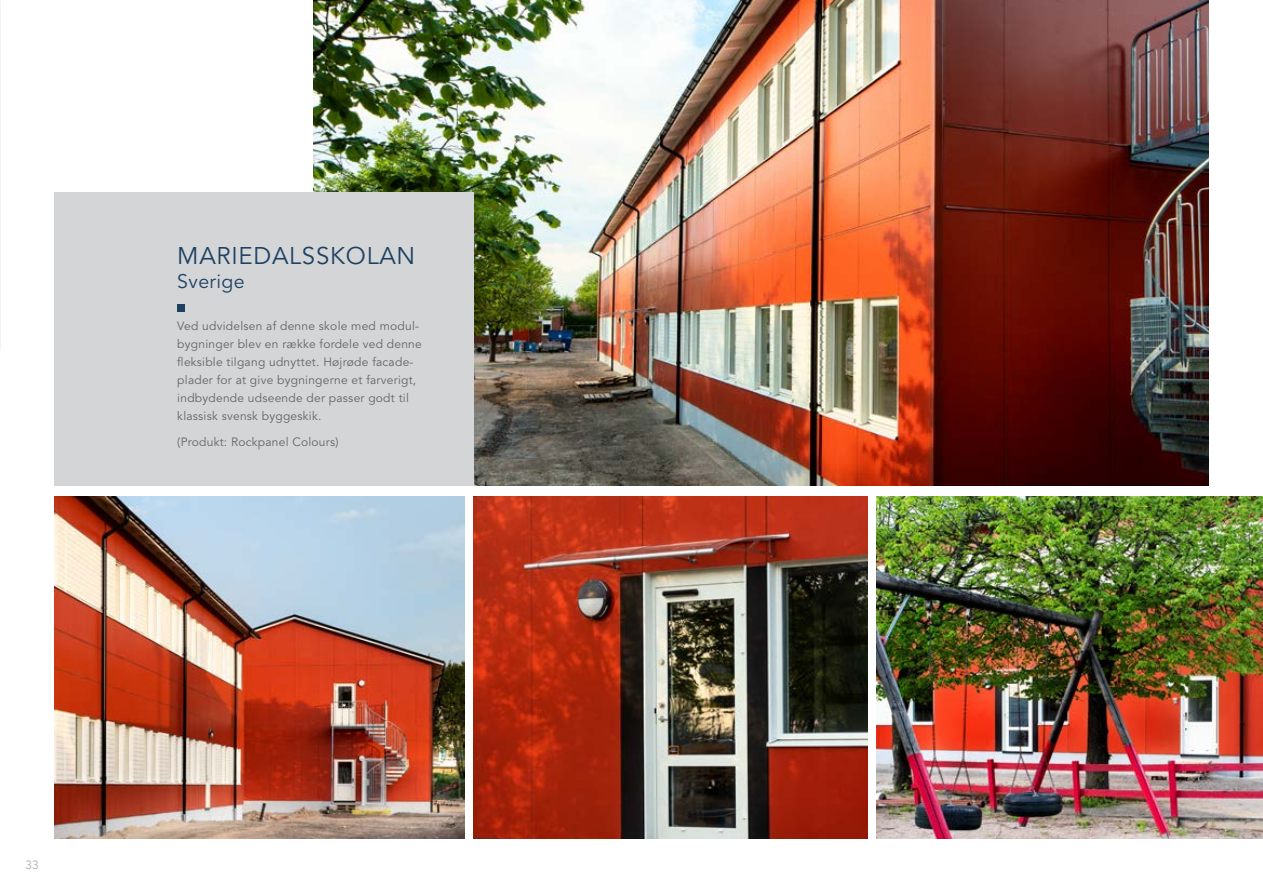
<style>
.page{position:relative;width:1263px;height:893px;background:#fff}
.page>*{position:absolute;margin:0;border:0;box-sizing:border-box;transform-origin:0 0}
.t1{font:24px "Avenir";letter-spacing:.03em;color:#1e4162}
.t2{font:19.5px "Avenir";letter-spacing:.02em;color:#1e4162}
.t3{font:12px/18px "Avenir";letter-spacing:.02em;color:#636466}
.t4{font:12px "Avenir";color:#acaeb1}
</style>
<div class="page">
<img style="left:474px;top:496px;width:393px;height:343px">
<img style="left:314px;top:0;width:895px;height:486px">
<img style="left:877px;top:496px;width:386px;height:343px">
<img style="left:54px;top:496px;width:410px;height:343px">
<div style="left:54px;top:193px;width:420px;height:293px;background:#d4d5d7"></div>
<div style="left:177px;top:304px;width:7px;height:8px;background:#1e4162"></div>
<h1 class="t1" style="left:177px;top:241px;width:239px">MARIEDALSSKOLAN</h1>
<h2 class="t2" style="left:177px;top:270px;width:69px">Sverige</h2>
<p class="t3" style="left:177px;top:317px;width:246px">Ved udvidelsen af denne skole med modul&shy;bygninger blev en række fordele ved denne fleksible tilgang udnyttet. Højrøde facade&shy;plader for at give bygningerne et farverigt, indbydende udseende der passer godt til klassisk svensk byggeskik.</p>
<p class="t3" style="left:177px;top:433px;width:163px">(Produkt: Rockpanel Colours)</p>
<p class="t4" style="left:26px;top:858px;width:15px">33</p>
</div>
